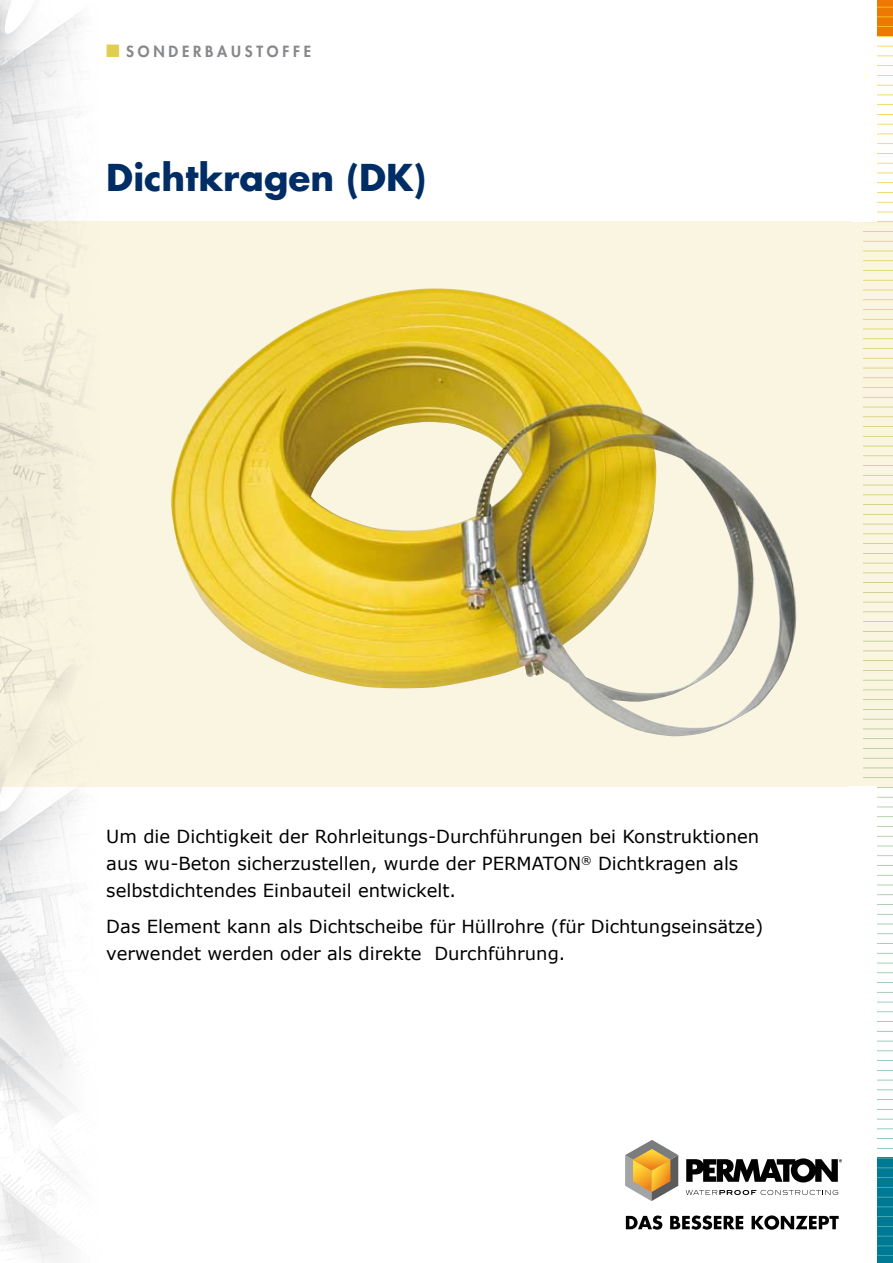
<style>
.page{position:relative;width:893px;height:1263px;background:#fff}
.page>*{position:absolute;margin:0;border:0;box-sizing:border-box;transform-origin:0 0}
.t1{font:700 36px "Futura Std";color:#002d65}
.t2{font:18px/27px "Verdana";color:#000}
.t3{font:800 15px "Futura Std";letter-spacing:.25em;color:#87888a}
.s1{color:#e1ce51}
</style>
<div class="page">
<div style="left:0;top:221px;width:893px;height:566px;background:#faf5e1"></div>
<svg style="left:863px;top:0;width:30px;height:1263px"></svg>
<div style="left:852px;top:0;width:25px;height:221px;background:#fff"></div>
<div style="left:849px;top:787px;width:28px;height:476px;background:#fff"></div>
<svg style="left:625px;top:1140px;width:53px;height:61px"></svg>
<svg style="left:686px;top:1158px;width:156px;height:24px"></svg>
<svg style="left:686px;top:1190px;width:152px;height:5px"></svg>
<svg style="left:626px;top:1215px;width:213px;height:15px"></svg>
<img style="left:0;top:0;width:84px;height:1263px">
<img style="left:171px;top:288px;width:626px;height:449px">
<p class="t3" style="left:106px;top:42px;width:206px"><span class="s1">■</span> SONDERBAUSTOFFE</p>
<h1 class="t1" style="left:106px;top:153px;width:321px">Dichtkragen (DK)</h1>
<p class="t2" style="left:106px;top:822px;width:654px">Um die Dichtigkeit der Rohrleitungs-Durchführungen bei Konstruktionen aus wu-Beton sicherzustellen, wurde der PERMATON<sup>®</sup> Dichtkragen als selbstdichtendes Einbauteil entwickelt.</p>
<p class="t2" style="left:106px;top:912px;width:659px">Das Element kann als Dichtscheibe für Hüllrohre (für Dichtungseinsätze) verwendet werden oder als direkte Durchführung.</p>
</div>
